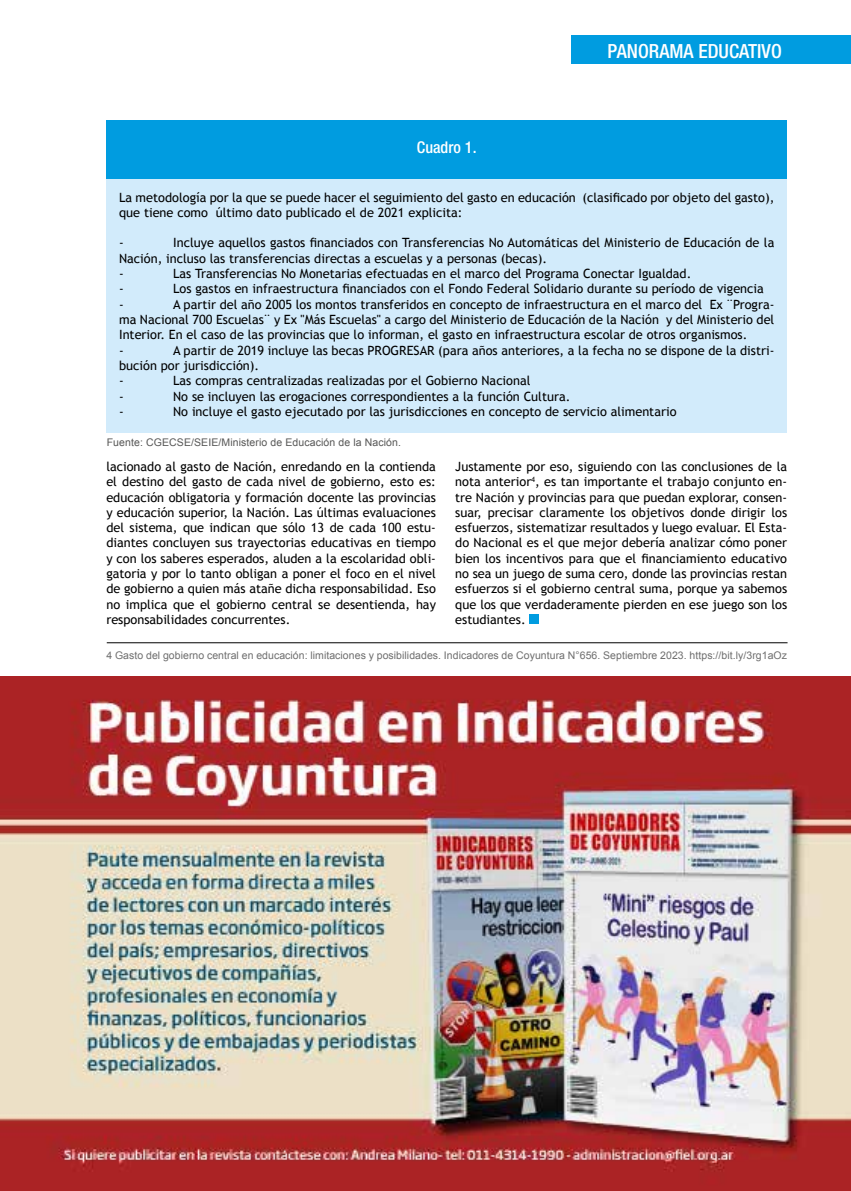
<style>
.page{position:relative;width:851px;height:1191px;background:#fff}
.page>*{position:absolute;margin:0;border:0;box-sizing:border-box;transform-origin:0 0}
.t1{font:500 condensed 19.5px "Helvetica Neue";color:#fff}
.t2{font:500 condensed 16.2px "Helvetica Neue";color:#fff}
.t3{font:12.75px/15.3px "Trebuchet MS";color:#000}
.t4{font:10.5px "Arial";letter-spacing:.005em;color:#6e6e6e}
.t5{font:10.5px "Arial";letter-spacing:.01em;color:#565655}
</style>
<div class="page">
<div style="left:106px;top:120px;width:680px;height:59px;background:#009ce0"></div>
<div style="left:572px;top:36px;width:278px;height:28px;background:#009ce0"></div>
<hr style="left:107px;top:642px;width:680px;height:1px;background:#000">
<div style="left:106px;top:179px;width:681px;height:253px;background:#d2ebfb"></div>
<img style="left:0;top:676px;width:850px;height:515px">
<div style="left:529px;top:614px;width:10px;height:10px;background:#009ce0"></div>
<p class="t2" style="left:417px;top:138px;width:61px">Cuadro 1.</p>
<h1 class="t1" style="left:607px;top:40px;width:176px">PANORAMA EDUCATIVO</h1>
<p class="t3" style="left:119px;top:189px;width:656px">La metodología por la que se puede hacer el seguimiento del gasto en educación (clasificado por objeto del gasto), que tiene como último dato publicado el de 2021 explicita:</p>
<p class="t3" style="left:119px;top:235px;width:6px">-</p>
<p class="t3" style="left:119px;top:235px;width:656px;text-indent:54px">Incluye aquellos gastos financiados con Transferencias No Automáticas del Ministerio de Educación de la<br>Nación, incluso las transferencias directas a escuelas y a personas (becas).<br>-</p>
<p class="t3" style="left:173px;top:266px;width:519px">Las Transferencias No Monetarias efectuadas en el marco del Programa Conectar Igualdad.</p>
<p class="t3" style="left:119px;top:281px;width:6px">-</p>
<p class="t3" style="left:173px;top:281px;width:592px">Los gastos en infraestructura financiados con el Fondo Federal Solidario durante su período de vigencia</p>
<p class="t3" style="left:119px;top:297px;width:6px">-</p>
<p class="t3" style="left:119px;top:297px;width:656px;text-indent:54px">A partir del año 2005 los montos transferidos en concepto de infraestructura en el marco del Ex ¨Progra&shy;ma Nacional 700 Escuelas¨ y Ex "Más Escuelas" a cargo del Ministerio de Educación de la Nación y del Ministerio del Interior. En el caso de las provincias que lo informan, el gasto en infraestructura escolar de otros organismos.<br>-</p>
<p class="t3" style="left:119px;top:342px;width:656px;text-indent:54px">A partir de 2019 incluye las becas PROGRESAR (para años anteriores, a la fecha no se dispone de la distri&shy;bución por jurisdicción).<br>-</p>
<p class="t3" style="left:173px;top:373px;width:359px">Las compras centralizadas realizadas por el Gobierno Nacional</p>
<p class="t3" style="left:119px;top:388px;width:6px">-</p>
<p class="t3" style="left:173px;top:388px;width:398px">No se incluyen las erogaciones correspondientes a la función Cultura.</p>
<p class="t3" style="left:119px;top:404px;width:6px">-</p>
<p class="t3" style="left:173px;top:404px;width:504px">No incluye el gasto ejecutado por las jurisdicciones en concepto de servicio alimentario</p>
<p class="t5" style="left:107px;top:435px;width:296px">Fuente: CGECSE/SEIE/Ministerio de Educación de la Nación.</p>
<p class="t3" style="left:106px;top:459px;width:331px;text-align:justify">lacionado al gasto de Nación, enredando en la contienda el destino del gasto de cada nivel de gobierno, esto es: educación obligatoria y formación docente las provincias y educación superior, la Nación. Las últimas evaluaciones del sistema, que indican que sólo 13 de cada 100 estu&shy;diantes concluyen sus trayectorias educativas en tiempo y con los saberes esperados, aluden a la escolaridad obli&shy;gatoria y por lo tanto obligan a poner el foco en el nivel de gobierno a quien más atañe dicha responsabilidad. Eso no implica que el gobierno central se desentienda, hay responsabilidades concurrentes.</p>
<p class="t3" style="left:455px;top:459px;width:333px;text-align:justify">Justamente por eso, siguiendo con las conclusiones de la nota anterior<sup>4</sup>, es tan importante el trabajo conjunto en&shy;tre Nación y provincias para que puedan explorar, consen&shy;suar, precisar claramente los objetivos donde dirigir los esfuerzos, sistematizar resultados y luego evaluar. El Esta&shy;do Nacional es el que mejor debería analizar cómo poner bien los incentivos para que el financiamiento educativo no sea un juego de suma cero, donde las provincias restan esfuerzos si el gobierno central suma, porque ya sabemos que los que verdaderamente pierden en ese juego son los estudiantes.</p>
<p class="t4" style="left:106px;top:648px;width:682px">4 Gasto del gobierno central en educación: limitaciones y posibilidades. Indicadores de Coyuntura N°656. Septiembre 2023. https://bit.ly/3rg1aOz</p>
</div>
